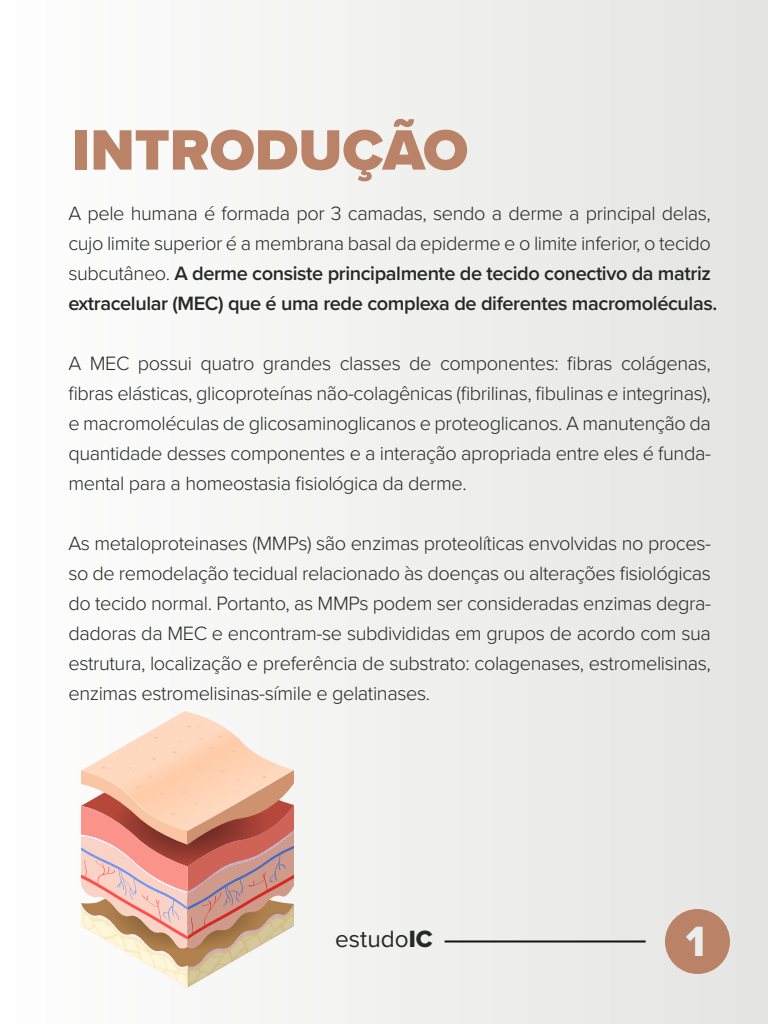
<style>
.page{position:relative;width:768px;height:1024px;background:#fff}
.page>*{position:absolute;margin:0;border:0;box-sizing:border-box;transform-origin:0 0}
.t1{font:900 59px "Proxima Nova";color:#ba8367}
.t2{font:43.9px "Proxima Nova Extrabld";color:#ebeded}
.t3{font:24.4px "Proxima Nova";color:#262828}
.t4{font:300 20px/30px "Proxima Nova";letter-spacing:-.02em;color:#262828;text-align:justify}
.s1{font-weight:600}
.s2{font-family:"Proxima Nova Extrabld"}
</style>
<div class="page">
<div style="left:0;top:0;width:768px;height:1024px;background:linear-gradient(to right,#fefefe,#e4e5e2)"></div>
<div style="left:665px;top:909px;width:65px;height:65px;background:#ba8367;border-radius:50%"></div>
<hr style="left:445px;top:940px;width:201px;height:2px;background:#131314">
<svg style="left:81px;top:711px;width:213px;height:276px"></svg>
<h1 class="t1" style="left:72px;top:106px;width:398px">INTRODUÇÃO</h1>
<p class="t4" style="left:68px;top:197px;width:650px;text-align:left">A pele humana é formada por 3 camadas, sendo a derme a principal delas, cujo limite superior é a membrana basal da epiderme e o limite inferior, o tecido subcutâneo. <span class="s1">A derme consiste principalmente de tecido conectivo da matriz extracelular (MEC) que é uma rede complexa de diferentes macromoléculas.</span></p>
<p class="t4" style="left:68px;top:347px;width:644px">A MEC possui quatro grandes classes de componentes: fibras colágenas, fibras elásticas, glicoproteínas não-colagênicas (fibrilinas, fibulinas e integrinas), e macromoléculas de glicosaminoglicanos e proteoglicanos. A manutenção da quantidade desses componentes e a interação apropriada entre eles é funda&shy;mental para a homeostasia fisiológica da derme.</p>
<p class="t4" style="left:68px;top:527px;width:644px">As metaloproteinases (MMPs) são enzimas proteolíticas envolvidas no proces&shy;so de remodelação tecidual relacionado às doenças ou alterações fisiológicas do tecido normal. Portanto, as MMPs podem ser consideradas enzimas degra&shy;dadoras da MEC e encontram-se subdivididas em grupos de acordo com sua estrutura, localização e preferência de substrato: colagenases, estromelisinas, enzimas estromelisinas-símile e gelatinases.</p>
<p class="t3" style="left:335px;top:921px;width:99px">estudo<span class="s2">IC</span></p>
<h2 class="t2" style="left:686px;top:909px;width:21px">1</h2>
</div>
